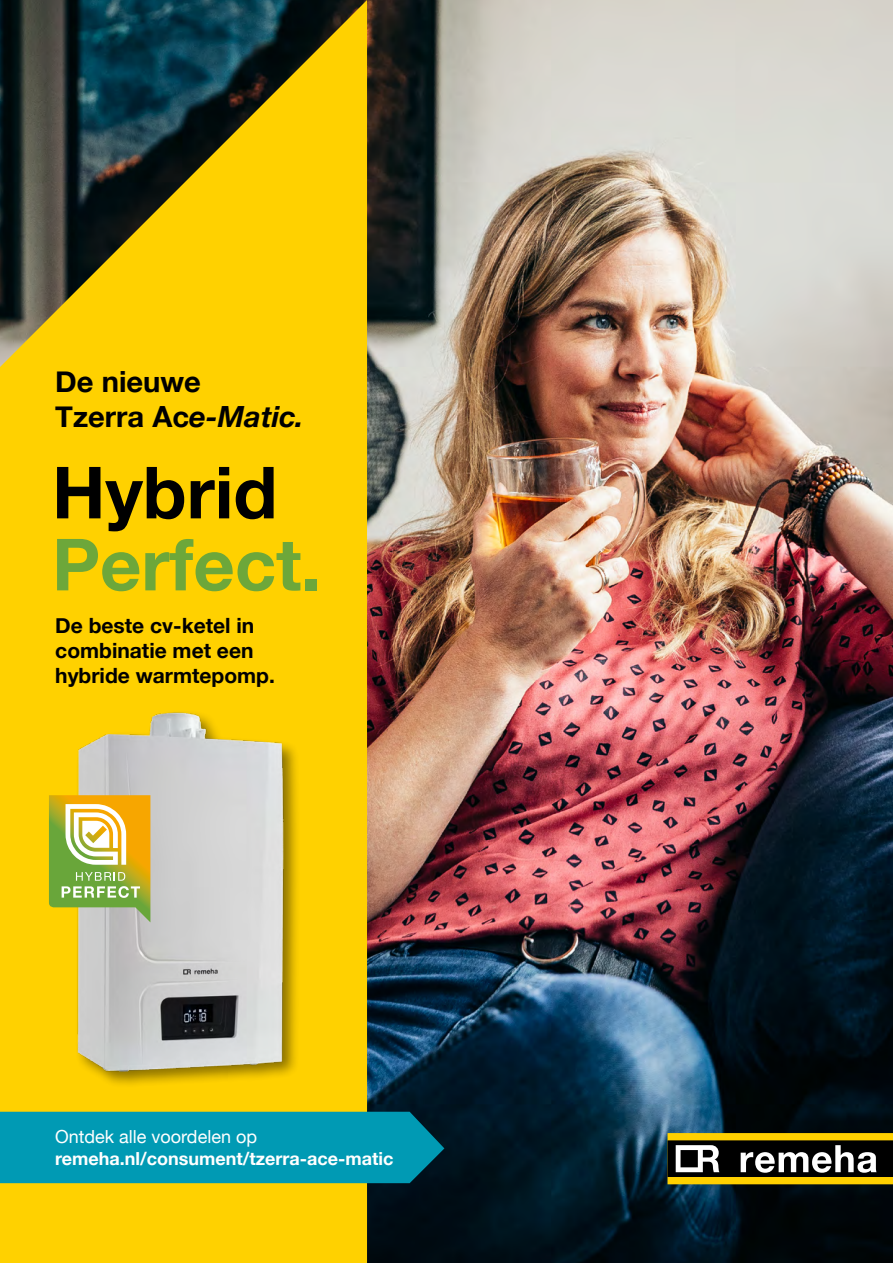
<style>
.page{position:relative;width:893px;height:1263px;background:#fff}
.page>*{position:absolute;margin:0;border:0;box-sizing:border-box;transform-origin:0 0}
.t1{font:700 72px "Helvetica Neue";color:#6da73a}
.t2{font:700 72px "Helvetica Neue";color:#000}
.t3{font:700 29.1px/35px "Helvetica Neue";color:#000}
.t4{font:700 21px/25.2px "Helvetica Neue";color:#000}
.t5{font:700 18px "Helvetica Neue";color:#fff}
.t6{font:18px "Helvetica Neue";color:#fff}
.s1{font-style:italic}
</style>
<div class="page">
<img style="left:367px;top:0;width:526px;height:1263px">
<svg style="left:0;top:0;width:367px;height:1263px;background:#d2b20a"></svg>
<div style="left:667px;top:1133px;width:226px;height:51px;background:#ffd000"></div>
<div style="left:667px;top:1140px;width:226px;height:37px;background:#000"></div>
<svg style="left:676px;top:1145px;width:43px;height:27px"></svg>
<svg style="left:741px;top:1145px;width:136px;height:28px"></svg>
<img style="left:63px;top:704px;width:239px;height:382px">
<div style="left:0;top:1112px;width:444px;height:71px;background:#009ab4"></div>
<svg style="left:49px;top:795px;width:101px;height:127px"></svg>
<h2 class="t3" style="left:55px;top:365px;width:250px">De nieuwe<br>Tzerra Ac<span class="s1">e-Matic.</span></h2>
<h1 class="t2" style="left:52px;top:436px;width:227px">Hybrid</h1>
<h1 class="t1" style="left:52px;top:508px;width:271px">Perfect.</h1>
<p class="t4" style="left:55px;top:613px;width:221px">De beste cv-ketel in combinatie met een hybride warmtepomp.</p>
<p class="t6" style="left:55px;top:1123px;width:203px">Ontdek alle voordelen op</p>
<p class="t5" style="left:55px;top:1145px;width:340px">remeha.nl/consument/tzerra-ace-matic</p>
</div>
